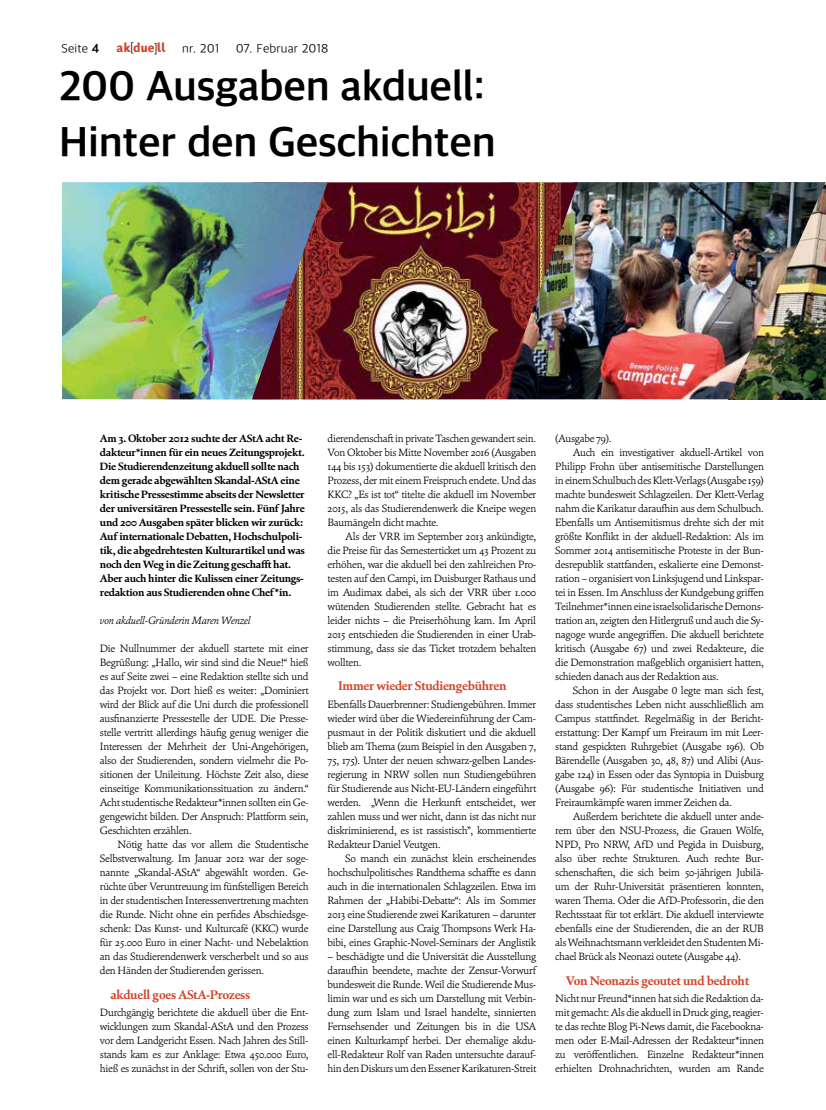
<style>
.page{position:relative;width:826px;height:1110px;background:#fff}
.page>*{position:absolute;margin:0;border:0;box-sizing:border-box;transform-origin:0 0}
.t1{font:700 42.5px/56px "Akduell Apple SD Gothic Neo";letter-spacing:-.01em;color:#000}
.t2{font:700 12.5px "Cala";letter-spacing:-.025em;color:#d1442a}
.t3{font:300 12.5px "Akduell Apple SD Gothic Neo";letter-spacing:.01em;color:#000}
.t4{font:12.5px "Akduell 03";letter-spacing:.02em;color:#d1442a}
.t5{font:300 10.62px/14px "Cala";letter-spacing:-.025em;color:#000;text-align:justify}
.t6{font:700 10.62px/14px "Cala";letter-spacing:-.025em;color:#000}
.t7{font:italic 300 10.62px "Cala";letter-spacing:-.025em;color:#000}
.s1{font-weight:700}
.s2{color:#000}
</style>
<div class="page">
<img style="left:578px;top:182px;width:247px;height:217px">
<img style="left:327px;top:182px;width:251px;height:217px">
<img style="left:62px;top:182px;width:265px;height:217px">
<p class="t3" style="left:62px;top:40px;width:39px">Seite <span class="s1">4</span></p>
<p class="t4" style="left:116px;top:42px;width:51px">ak<span class="s2">[</span>due<span class="s2">]</span>ll</p>
<p class="t3" style="left:182px;top:40px;width:39px">nr. 201</p>
<p class="t3" style="left:236px;top:40px;width:94px">07. Februar 2018</p>
<h1 class="t1" style="left:59px;top:56px;width:438px">200 Ausgaben akduell:<br>Hinter den Geschichten</h1>
<p class="t6" style="left:100px;top:431px;width:206px">Am 3. Oktober 2012 suchte der AStA acht Re&shy;dakteur*innen für ein neues Zeitungsprojekt.<br>Die Studierendenzeitung akduell sollte nach dem gerade abgewählten Skandal-AStA eine kritische Pressestimme abseits der Newsletter der universitären Pressestelle sein. Fünf Jahre und 200 Ausgaben später blicken wir zurück:<br>Auf internationale Debatten, Hochschulpoli&shy;tik, die abgedrehtesten Kulturartikel und was noch den Weg in die Zeitung geschafft hat.<br>Aber auch hinter die Kulissen einer Zeitungs&shy;redaktion aus Studierenden ohne Chef*in.</p>
<p class="t7" style="left:100px;top:613px;width:152px">von akduell-Gründerin Maren Wenzel</p>
<p class="t5" style="left:100px;top:641px;width:210px">Die Nullnummer der akduell startete mit einer Begrüßung: „Hallo, wir sind sind die Neue!“ hieß es auf Seite zwei – eine Redaktion stellte sich und das Projekt vor. Dort hieß es weiter: „Dominiert wird der Blick auf die Uni durch die professionell ausfinanzierte Pressestelle der UDE. Die Presse&shy;stelle vertritt allerdings häufig genug weniger die Interessen der Mehrheit der Uni-Angehörigen, also der Studierenden, sondern vielmehr die Po&shy;sitionen der Unileitung. Höchste Zeit also, diese einseitige Kommunikationssituation zu ändern.“ Acht studentische Redakteur*innen sollten ein Ge&shy;gengewicht bilden. Der Anspruch: Plattform sein, Geschichten erzählen.</p>
<p class="t5" style="left:100px;top:837px;width:210px;text-indent:18px">Nötig hatte das vor allem die Studentische Selbstverwaltung. Im Januar 2012 war der soge&shy;nannte „Skandal-AStA“ abgewählt worden. Ge&shy;rüchte über Veruntreuung im fünfstelligen Bereich in der studentischen Interessenvertretung machten die Runde. Nicht ohne ein perfides Abschiedsge&shy;schenk: Das Kunst- und Kulturcafé (KKC) wurde für 25.000 Euro in einer Nacht- und Nebelaktion an das Studierendenwerk verscherbelt und so aus den Händen der Studierenden gerissen.</p>
<p class="t2" style="left:111px;top:986px;width:141px">akduell goes AStA-Prozess</p>
<p class="t5" style="left:100px;top:1005px;width:210px">Durchgängig berichtete die akduell über die Ent&shy;wicklungen zum Skandal-AStA und den Prozess vor dem Landgericht Essen. Nach Jahren des Still&shy;stands kam es zur Anklage: Etwa 450.000 Euro, hieß es zunächst in der Schrift, sollen von der Stu-</p>
<p class="t5" style="left:327px;top:431px;width:210px">dierendenschaft in private Taschen gewandert sein.<br>Von Oktober bis Mitte November 2016 (Ausgaben 144 bis 153) dokumentierte die akduell kritisch den Prozess, der mit einem Freispruch endete. Und das KKC? „Es ist tot“ titelte die akduell im November 2015, als das Studierendenwerk die Kneipe wegen Baumängeln dicht machte.</p>
<p class="t5" style="left:327px;top:529px;width:210px;text-indent:18px">Als der VRR im September 2013 ankündigte, die Preise für das Semesterticket um 43 Prozent zu erhöhen, war die akduell bei den zahlreichen Pro&shy;testen auf den Campi, im Duisburger Rathaus und im Audimax dabei, als sich der VRR über 1.000 wütenden Studierenden stellte. Gebracht hat es leider nichts – die Preiserhöhung kam. Im April 2015 entschieden die Studierenden in einer Urab&shy;stimmung, dass sie das Ticket trotzdem behalten wollten.</p>
<p class="t2" style="left:338px;top:678px;width:170px">Immer wieder Studiengebühren</p>
<p class="t5" style="left:327px;top:697px;width:210px">Ebenfalls Dauerbrenner: Studiengebühren. Immer wieder wird über die Wiedereinführung der Cam&shy;pusmaut in der Politik diskutiert und die akduell blieb am Thema (zum Beispiel in den Ausgaben 7, 75, 175). Unter der neuen schwarz-gelben Landes&shy;regierung in NRW sollen nun Studiengebühren für Studierende aus Nicht-EU-Ländern eingeführt werden. „Wenn die Herkunft entscheidet, wer zahlen muss und wer nicht, dann ist das nicht nur diskriminierend, es ist rassistisch”, kommentierte Redakteur Daniel Veutgen.</p>
<p class="t5" style="left:327px;top:851px;width:210px;text-indent:18px">So manch ein zunächst klein erscheinendes hochschulpolitisches Randthema schaffte es dann auch in die internationalen Schlagzeilen. Etwa im Rahmen der „Habibi-Debatte“: Als im Sommer 2013 eine Studierende zwei Karikaturen – darunter eine Darstellung aus Craig Thompsons Werk Ha&shy;bibi, eines Graphic-Novel-Seminars der Anglistik</p>
<p class="t5" style="left:327px;top:949px;width:210px">– beschädigte und die Universität die Ausstellung daraufhin beendete, machte der Zensur-Vorwurf bundesweit die Runde. Weil die Studierende Mus&shy;limin war und es sich um Darstellung mit Verbin&shy;dung zum Islam und Israel handelte, sinnierten Fernsehsender und Zeitungen bis in die USA einen Kulturkampf herbei. Der ehemalige akdu&shy;ell-Redakteur Rolf van Raden untersuchte darauf&shy;hin den Diskurs um den Essener Karikaturen-Streit</p>
<p class="t5" style="left:555px;top:431px;width:58px">(Ausgabe 79).</p>
<p class="t5" style="left:573px;top:445px;width:192px">Auch ein investigativer akduell-Artikel von</p>
<p class="t5" style="left:555px;top:459px;width:210px">Philipp Frohn über antisemitische Darstellungen</p>
<p class="t5" style="left:555px;top:473px;width:210px">in einem Schulbuch des Klett-Verlags (Ausgabe 159)</p>
<p class="t5" style="left:555px;top:487px;width:210px">machte bundesweit Schlagzeilen. Der Klett-Verlag</p>
<p class="t5" style="left:555px;top:501px;width:210px">nahm die Karikatur daraufhin aus dem Schulbuch.</p>
<p class="t5" style="left:555px;top:515px;width:210px">Ebenfalls um Antisemitismus drehte sich der mit</p>
<p class="t5" style="left:555px;top:529px;width:210px">größte Konflikt in der akduell-Redaktion: Als im</p>
<p class="t5" style="left:555px;top:543px;width:210px">Sommer 2014 antisemitische Proteste in der Bun-</p>
<p class="t5" style="left:555px;top:557px;width:210px">desrepublik stattfanden, eskalierte eine Demonst-</p>
<p class="t5" style="left:555px;top:571px;width:210px">ration – organisiert von Linksjugend und Linkspar-</p>
<p class="t5" style="left:555px;top:585px;width:210px">tei in Essen. Im Anschluss der Kundgebung griffen</p>
<p class="t5" style="left:555px;top:599px;width:210px">Teilnehmer*innen eine israelsolidarische Demons-</p>
<p class="t5" style="left:555px;top:613px;width:210px">tration an, zeigten den Hitlergruß und auch die Sy-</p>
<p class="t5" style="left:555px;top:627px;width:210px">nagoge wurde angegriffen. Die akduell berichtete</p>
<p class="t5" style="left:555px;top:641px;width:210px">kritisch (Ausgabe 67) und zwei Redakteure, die</p>
<p class="t5" style="left:555px;top:655px;width:210px">die Demonstration maßgeblich organisiert hatten,</p>
<p class="t5" style="left:555px;top:669px;width:165px">schieden danach aus der Redaktion aus.</p>
<p class="t5" style="left:573px;top:683px;width:192px">Schon in der Ausgabe 0 legte man sich fest,</p>
<p class="t5" style="left:555px;top:697px;width:210px">dass studentisches Leben nicht ausschließlich am</p>
<p class="t5" style="left:555px;top:711px;width:210px">Campus stattfindet. Regelmäßig in der Bericht-</p>
<p class="t5" style="left:555px;top:725px;width:210px">erstattung: Der Kampf um Freiraum im mit Leer-</p>
<p class="t5" style="left:555px;top:739px;width:210px">stand gespickten Ruhrgebiet (Ausgabe 196). Ob</p>
<p class="t5" style="left:555px;top:753px;width:210px">Bärendelle (Ausgaben 30, 48, 87) und Alibi (Aus-</p>
<p class="t5" style="left:555px;top:767px;width:210px">gabe 124) in Essen oder das Syntopia in Duisburg</p>
<p class="t5" style="left:555px;top:781px;width:210px">(Ausgabe 96): Für studentische Initiativen und</p>
<p class="t5" style="left:555px;top:795px;width:178px">Freiraumkämpfe waren immer Zeichen da.</p>
<p class="t5" style="left:573px;top:809px;width:192px">Außerdem berichtete die akduell unter ande-</p>
<p class="t5" style="left:555px;top:823px;width:210px">rem über den NSU-Prozess, die Grauen Wölfe,</p>
<p class="t5" style="left:555px;top:837px;width:210px">NPD, Pro NRW, AfD und Pegida in Duisburg,</p>
<p class="t5" style="left:555px;top:851px;width:210px">also über rechte Strukturen. Auch rechte Bur-</p>
<p class="t5" style="left:555px;top:865px;width:210px">schenschaften, die sich beim 50-jährigen Jubilä-</p>
<p class="t5" style="left:555px;top:879px;width:210px">um der Ruhr-Universität präsentieren konnten,</p>
<p class="t5" style="left:555px;top:893px;width:210px">waren Thema. Oder die AfD-Professorin, die den</p>
<p class="t5" style="left:555px;top:907px;width:210px">Rechtsstaat für tot erklärt. Die akduell interviewte</p>
<p class="t5" style="left:555px;top:921px;width:210px">ebenfalls eine der Studierenden, die an der RUB</p>
<p class="t5" style="left:555px;top:935px;width:210px">als Weihnachtsmann verkleidet den Studenten Mi-</p>
<p class="t5" style="left:555px;top:949px;width:187px">chael Brück als Neonazi outete (Ausgabe 44).</p>
<p class="t2" style="left:566px;top:972px;width:185px">Von Neonazis geoutet und bedroht</p>
<p class="t5" style="left:555px;top:991px;width:210px">Nicht nur Freund*innen hat sich die Redaktion da&shy;mit gemacht: Als die akduell in Druck ging, reagier&shy;te das rechte Blog Pi-News damit, die Facebookna&shy;men oder E-Mail-Adressen der Redakteur*innen zu veröffentlichen. Einzelne Redakteur*innen erhielten Drohnachrichten, wurden am Rande</p>
</div>
